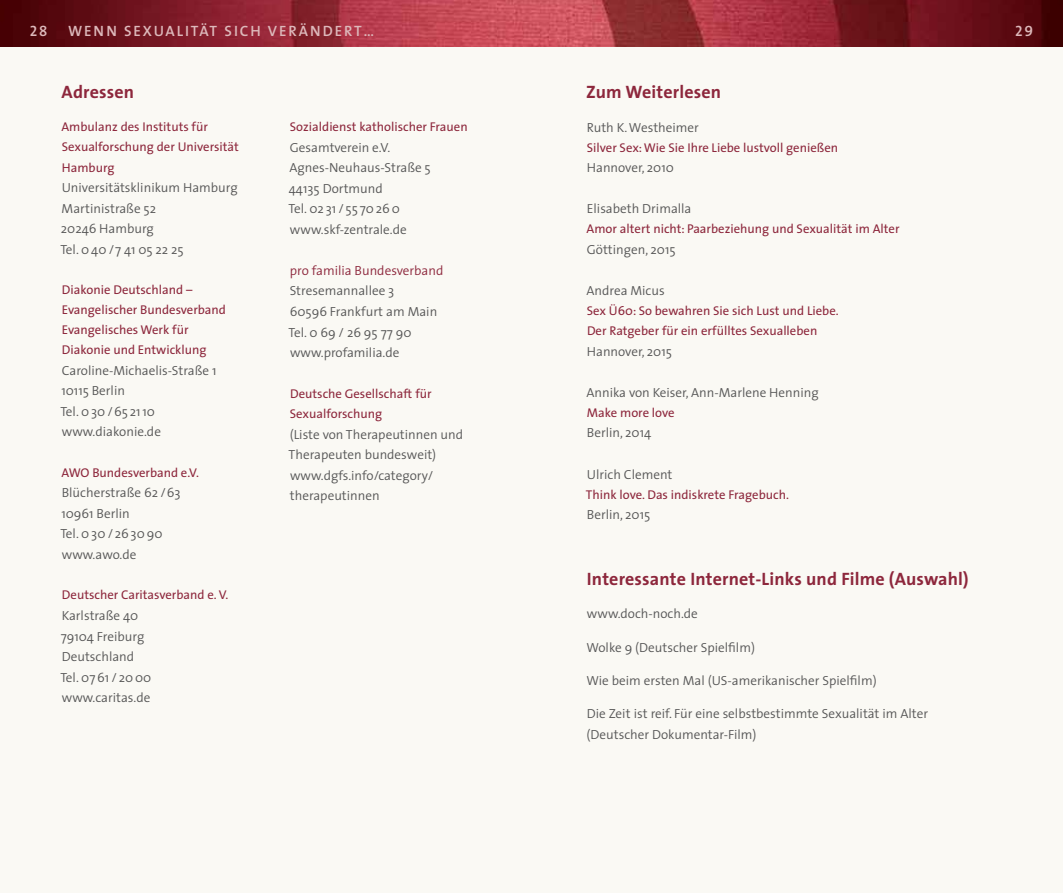
<style>
.page{position:relative;width:1063px;height:893px;background:#faf9f4}
.page>*{position:absolute;margin:0;border:0;box-sizing:border-box;transform-origin:0 0}
.t1{font:700 18px "The Sans";letter-spacing:.01em;color:#8d273c}
.t2{font:15px "The Sans Semi Bold Caps";letter-spacing:.13em;color:#ddb9bb}
.t3{font:300 13.2px/20.5px "The Sans";color:#565656}
.t4{font:300 13.2px "The Sans";color:#8d273c}
.t5{font:12.75px/20.1px "The Sans";color:#8d273c}
</style>
<div class="page">
<img style="left:0;top:0;width:1063px;height:47px">
<p class="t2" style="left:30px;top:18px;width:19px">28</p>
<p class="t2" style="left:68px;top:18px;width:308px">WENN SEXUALITÄT SICH VERÄNDERT…</p>
<p class="t2" style="left:1015px;top:18px;width:20px">29</p>
<h1 class="t1" style="left:62px;top:77px;width:74px">Adressen</h1>
<p class="t5" style="left:61px;top:116px;width:179px">Ambulanz des I nstituts für<br>Sexualforschung der U niversität<br>Hamburg</p>
<p class="t3" style="left:60px;top:177px;width:179px">Universitätsklinikum Hamburg<br>Martinistraße 52<br>20246 Hamburg<br>Tel. 0 40 / 7 41 05 22 25</p>
<p class="t5" style="left:62px;top:279px;width:166px">Diakonie Deutschland – -Evangelischer Bundesverband<br>Evangelisches Werk für<br>Diakonie und Entwicklung</p>
<p class="t3" style="left:60px;top:359px;width:158px">Caroline-Michaelis-Straße 1<br>10115 Berlin<br>Tel. 0 30 / 65 21 10 www.diakonie.de</p>
<p class="t5" style="left:61px;top:462px;width:139px">AWO Bundesverband e.V.</p>
<p class="t3" style="left:60px;top:482px;width:122px">Blücherstraße 62 / 63<br>10961 Berlin<br>Tel. 0 30 / 26 30 90 www.awo.de</p>
<p class="t5" style="left:62px;top:585px;width:168px">Deutscher Caritasverband e. V.</p>
<p class="t3" style="left:60px;top:605px;width:92px">Karlstraße 40<br>79104 Freiburg<br>Deutschland<br>Tel. 07 61 / 20 00 www.caritas.de</p>
<p class="t5" style="left:290px;top:116px;width:179px">Sozialdienst katholischer Frauen</p>
<p class="t3" style="left:289px;top:136px;width:144px">Gesamtverein e.V.<br>Agnes-Neuhaus-Straße 5<br>44135 Dortmund<br>Tel. 02 31 / 55 70 26 0 www.skf-zentrale.de</p>
<p class="t4" style="left:290px;top:259px;width:155px">pro familia Bundesverband</p>
<p class="t3" style="left:289px;top:280px;width:150px">Stresemannallee 3<br>60596 Frankfurt am Main<br>Tel. 0 69 / 26 95 77 90 www.profamilia.de</p>
<p class="t5" style="left:290px;top:383px;width:143px;line-height:20.5px">Deutsche Gesellschaft für<br>Sexualforschung</p>
<p class="t3" style="left:289px;top:423px;width:176px">(Liste von Therapeutinnen und<br>Therapeuten bundesweit) www.dgfs.info/category/ therapeutinnen</p>
<h1 class="t1" style="left:586px;top:77px;width:137px">Zum Weiterlesen</h1>
<p class="t3" style="left:587px;top:116px;width:114px">Ruth K. Westheimer</p>
<p class="t5" style="left:587px;top:137px;width:253px">Silver Sex: Wie Sie I hre Liebe lustvoll genießen</p>
<p class="t3" style="left:587px;top:157px;width:89px">Hannover, 2010</p>
<p class="t3" style="left:587px;top:198px;width:106px">Elisabeth Drimalla</p>
<p class="t5" style="left:587px;top:218px;width:315px">Amor altert nicht: Paarbeziehung und Sexualität im Alter</p>
<p class="t3" style="left:587px;top:239px;width:90px">Göttingen, 2015</p>
<p class="t3" style="left:587px;top:280px;width:80px">Andrea Micus</p>
<p class="t5" style="left:587px;top:300px;width:253px;line-height:20.5px">Sex Ü60: So bewahren Sie sich Lust und Liebe.<br>Der Ratgeber für ein erfülltes Sexualleben</p>
<p class="t3" style="left:587px;top:341px;width:87px">Hannover, 2015</p>
<p class="t3" style="left:587px;top:382px;width:234px">Annika von Keiser, Ann-Marlene Henning</p>
<p class="t5" style="left:587px;top:402px;width:89px">Make more love</p>
<p class="t3" style="left:587px;top:422px;width:66px">Berlin, 2014</p>
<p class="t3" style="left:587px;top:463px;width:87px">Ulrich Clement</p>
<p class="t5" style="left:586px;top:484px;width:204px">Think love. Das indiskrete Fragebuch.</p>
<p class="t3" style="left:587px;top:504px;width:65px">Berlin, 2015</p>
<h1 class="t1" style="left:587px;top:564px;width:383px">Interessante Internet-Links und Filme (Auswahl)</h1>
<p class="t3" style="left:587px;top:603px;width:113px">www.doch-noch.de</p>
<p class="t3" style="left:587px;top:636px;width:170px">Wolke 9 (Deutscher Spielfilm)</p>
<p class="t3" style="left:587px;top:670px;width:292px">Wie beim ersten Mal (US-amerikanischer Spielfilm)</p>
<p class="t3" style="left:587px;top:703px;width:343px">Die Zeit ist reif. Für eine selbstbestimmte Sexualität im Alter (Deutscher Dokumentar-Film)</p>
</div>
